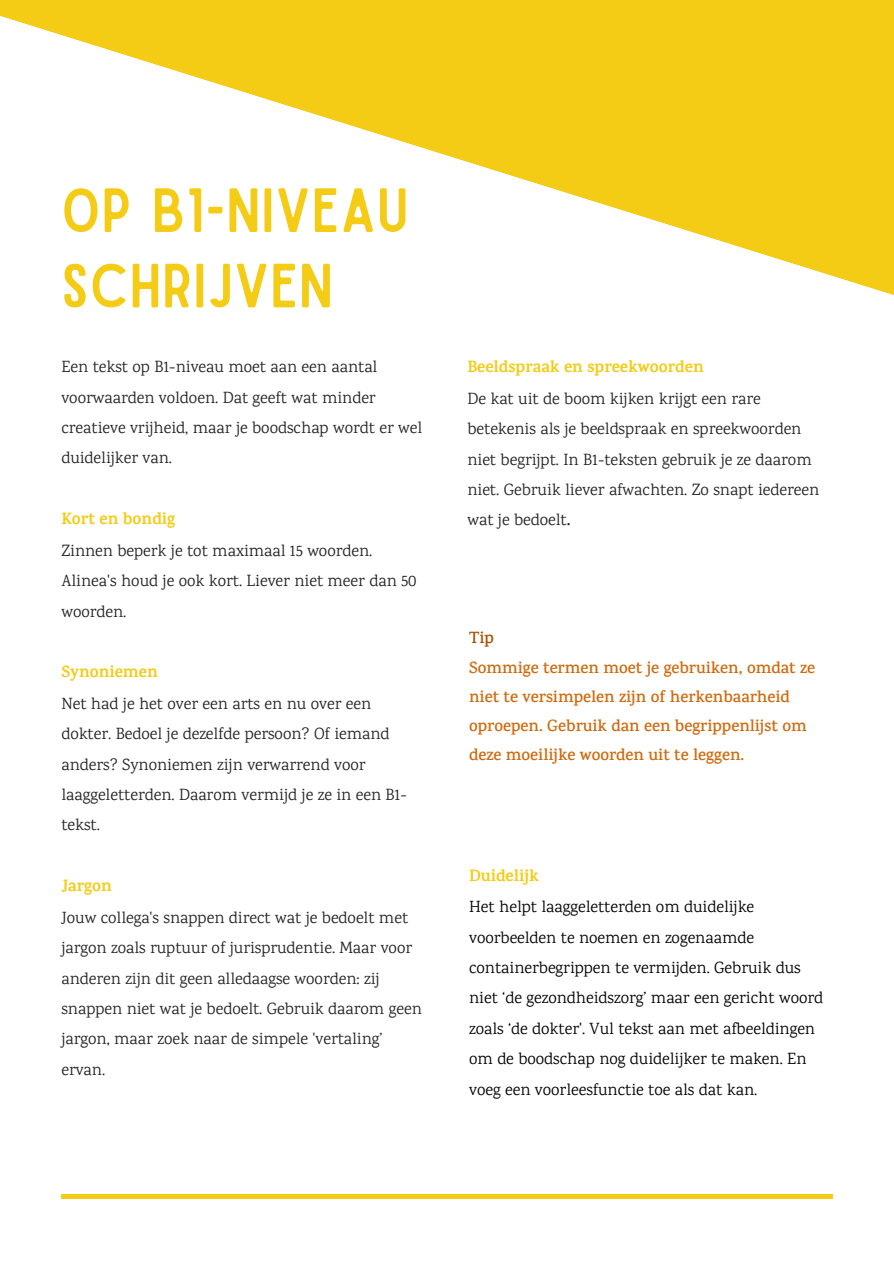
<style>
.page{position:relative;width:894px;height:1264px;background:#fff}
.page>*{position:absolute;margin:0;border:0;box-sizing:border-box;transform-origin:0 0}
.t1{font:59.55px/75.3px "Sailors";letter-spacing:.02em;color:#f4cb15}
.t2{font:16.5px/30.3px "Karma";color:#222}
.t3{font:16.5px/30.3px "Karma";color:#000}
.t4{font:600 16.5px/29.2px "Karma";color:#d0690c}
.t5{font:700 16.5px "Karma";color:#f4cb15}
.s1{font-weight:600}
.s2{color:#a84c00}
</style>
<div class="page">
<hr style="left:61px;top:1194px;width:771px;height:4px;background:#f4cb15">
<svg style="left:0;top:0;width:893px;height:295px;fill:#f4cb15"></svg>
<p class="t1" style="left:61px;top:169px;width:348px">OP B1-NIVEAU<br>SCHRIJVEN</p>
<h1 class="t2" style="left:61px;top:351px;width:362px">Een tekst op B1-niveau moet aan een aantal voorwaarden voldoen. Dat geeft wat minder creatieve vrijheid, maar je boodschap wordt er wel duidelijker van.</h1>
<p class="t5" style="left:61px;top:509px;width:115px">Kort en bondig</p>
<p class="t2" style="left:61px;top:535px;width:356px">Zinnen beperk je tot maximaal 15 woorden.<br>Alinea's houd je ook kort. Liever niet meer dan 50 woorden.</p>
<p class="t5" style="left:61px;top:662px;width:98px">Synoniemen</p>
<p class="t2" style="left:61px;top:688px;width:347px">Net had je het over een arts en nu over een dokter. Bedoel je dezelfde persoon? Of iemand anders? Synoniemen zijn verwarrend voor laaggeletterden. Daarom vermijd je ze in een B1- tekst.</p>
<p class="t5" style="left:61px;top:875px;width:52px">Jargon</p>
<p class="t2" style="left:61px;top:901px;width:362px">Jouw collega's snappen direct wat je bedoelt met jargon zoals ruptuur of jurisprudentie. Maar voor anderen zijn dit geen alledaagse woorden: zij snappen niet wat je bedoelt. Gebruik daarom geen jargon, maar zoek naar de simpele 'vertaling’ ervan.</p>
<p class="t5" style="left:467px;top:357px;width:238px">Beeldspraak en spreekwoorden</p>
<p class="t2" style="left:467px;top:383px;width:353px">De kat uit de boom kijken krijgt een rare betekenis als je beeldspraak en spreekwoorden niet begrijpt. In B1-teksten gebruik je ze daarom niet. Gebruik liever afwachten. Zo snapt iedereen wat je bedoelt<span class="s1">.</span></p>
<h2 class="t4" style="left:469px;top:623px;width:347px"><span class="s2">Tip<br></span>Sommige termen moet je gebruiken, omdat ze niet te versimpelen zijn of herkenbaarheid oproepen. Gebruik dan een begrippenlijst om deze moeilijke woorden uit te leggen.</h2>
<p class="t5" style="left:469px;top:865px;width:71px">Duidelijk</p>
<p class="t3" style="left:469px;top:891px;width:355px">Het helpt laaggeletterden om duidelijke voorbeelden te noemen en zogenaamde containerbegrippen te vermijden. Gebruik dus niet ‘de gezondheidszorg’ maar een gericht woord zoals ‘de dokter'. Vul tekst aan met afbeeldingen om de boodschap nog duidelijker te maken. En voeg een voorleesfunctie toe als dat kan.</p>
</div>
